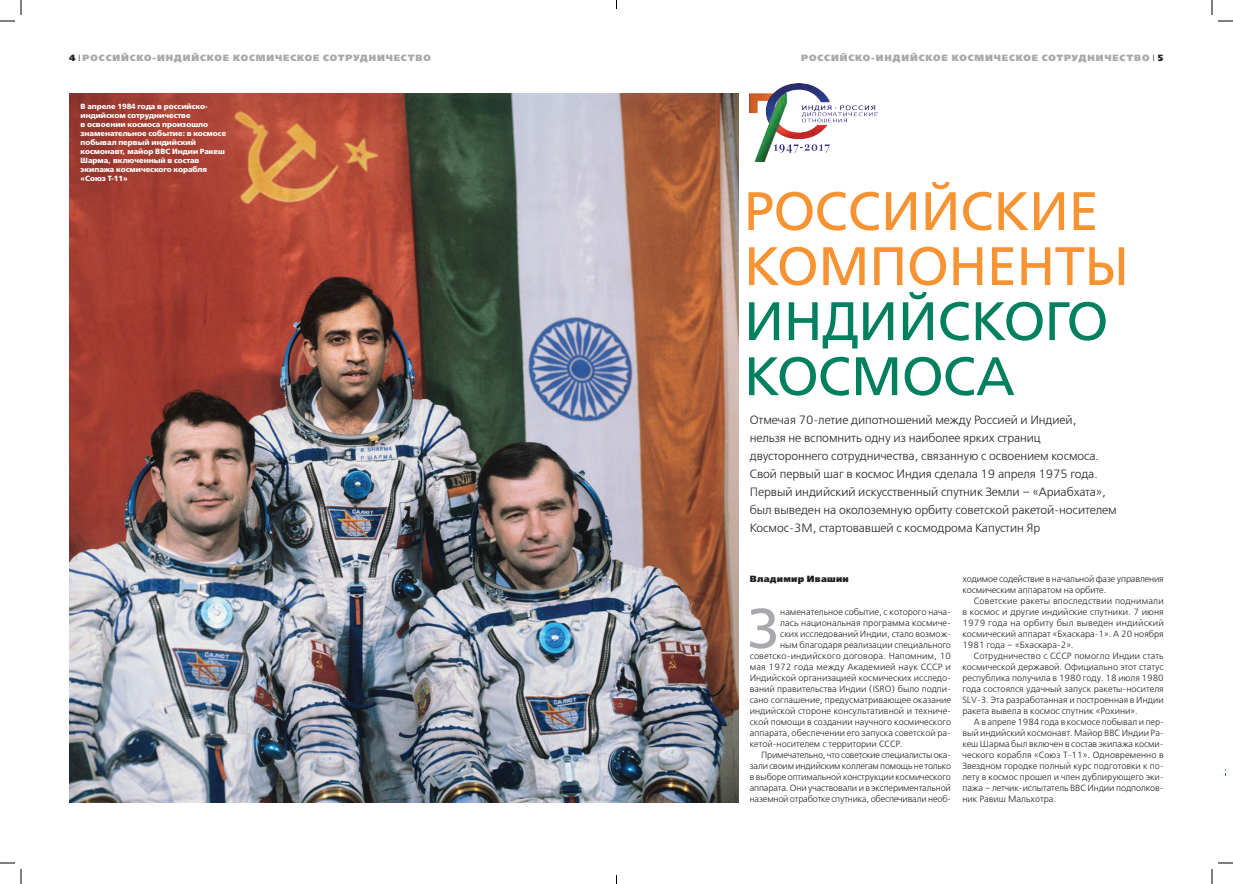
<style>
.page{position:relative;width:1233px;height:884px;background:#fff}
.page>*{position:absolute;margin:0;border:0;box-sizing:border-box;transform-origin:0 0}
.Bukva{font:56.1px "Free Set C";color:#a8a9ad}
.Title_54_46{font:54px/55px "Free Set C";letter-spacing:-.01em;color:#f79332}
.Lid{font:12px/18px "Free Set Light C";letter-spacing:-.005em;color:#231f20}
.TEXT{font:9px/11px "Free Set Light C";letter-spacing:-.005em;color:#231f20;text-align:justify}
.Bukva-2{font:9px "Free Set Light C";color:#231f20}
.t1{font:9px "Free Set Extra Bold C";letter-spacing:.1em;color:#a8a9ad}
.Autor{font:9px "Free Set Extra Bold C";letter-spacing:.03em;color:#231f20}
.Podpis_foto{font:7.5px/9px "Free Set Bold C";color:#fff}
.s1{color:#231f20}
.s2{font-family:"Free Set Light C";color:#231f20}
.s3{color:#00805f}
</style>
<div class="page">
<img style="left:69px;top:93px;width:669px;height:709px">
<img style="left:750px;top:83px;width:127px;height:78px">
<svg style="left:1218px;top:20px;width:15px;height:2px"></svg>
<svg style="left:1218px;top:862px;width:15px;height:2px"></svg>
<svg style="left:0;top:0;width:22px;height:22px"></svg>
<svg style="left:0;top:862px;width:22px;height:22px"></svg>
<svg style="left:1211px;top:0;width:1px;height:15px"></svg>
<svg style="left:1211px;top:869px;width:1px;height:15px"></svg>
<p class="t1" style="left:69px;top:53px;width:363px"><span class="s1">4</span> <span class="s2">I</span> РОССИЙСКО-ИНДИЙСКОЕ КОСМИЧЕСКОЕ СОТРУДНИЧЕСТВО</p>
<p class="t1" style="left:801px;top:53px;width:364px">РОССИЙСКО-ИНДИЙСКОЕ КОСМИЧЕСКОЕ СОТРУДНИЧЕСТВО <span class="s2">I</span> <span class="s1">5</span></p>
<p class="Podpis_foto" style="left:81px;top:102px;width:147px">В апреле 1984 года в российско&shy;индийском сотрудничестве<br>в освоении космоса произошло знаменательное событие: в космосе побывал первый индийский космонавт, майор ВВС Индии Ракеш<br>Шарма, включенный в состав экипажа космического корабля «Союз Т-11»</p>
<p class="Title_54_46" style="left:744px;top:184px;width:387px">РОССИЙСКИЕ<br>КОМПОНЕНТЫ<br><span class="s3">ИНДИЙСКОГО<br>КОСМОСА</span></p>
<p class="Lid" style="left:750px;top:411px;width:368px">Отмечая 70-летие дипотношений между Россией и Индией,<br>нельзя не вспомнить одну из наиболее ярких страниц двустороннего сотрудничества, связанную с освоением космоса.<br>Свой первый шаг в космос Индия сделала 19 апреля 1975 года.<br>Первый индийский искусственный спутник Земли – «Ариабхата», был выведен на околоземную орбиту советской ракетой-носителем Космос-3М, стартовавшей с космодрома Капустин Яр</p>
<p class="Autor" style="left:749px;top:574px;width:101px">Владимир Ивашин</p>
<p class="Bukva" style="left:747px;top:598px;width:34px">З</p>
<p class="Bukva-2" style="left:780px;top:607px;width:172px">наменательное событие, с которого нача-</p>
<p class="Bukva-2" style="left:780px;top:618px;width:172px">лась национальная программа космиче-</p>
<p class="Bukva-2" style="left:780px;top:629px;width:172px">ских исследований Индии, стало возмож-</p>
<p class="Bukva-2" style="left:780px;top:640px;width:172px">ным благодаря реализации специального</p>
<p class="Bukva-2" style="left:749px;top:651px;width:203px">советско-индийского договора. Напомним, 10</p>
<p class="Bukva-2" style="left:749px;top:662px;width:203px">мая 1972 года между Академией наук СССР и</p>
<p class="Bukva-2" style="left:749px;top:673px;width:203px">Индийской организацией космических исследо-</p>
<p class="Bukva-2" style="left:749px;top:684px;width:203px">ваний правительства Индии (ISRO) было подпи-</p>
<p class="Bukva-2" style="left:749px;top:695px;width:203px">сано соглашение, предусматривающее оказание</p>
<p class="Bukva-2" style="left:749px;top:706px;width:203px">индийской стороне консультативной и техниче-</p>
<p class="Bukva-2" style="left:749px;top:717px;width:203px">ской помощи в создании научного космического</p>
<p class="Bukva-2" style="left:749px;top:728px;width:203px">аппарата, обеспечении его запуска советской ра-</p>
<p class="Bukva-2" style="left:749px;top:739px;width:155px">кетой-носителем с территории СССР.</p>
<p class="TEXT" style="left:749px;top:750px;width:203px;text-indent:11px">Примечательно, что советские специалисты ока&shy;зали своим индийским коллегам помощь не только в выборе оптимальной конструкции космического аппарата. Они участвовали и в экспериментальной наземной отработке спутника, обеспечивали необ-</p>
<p class="TEXT" style="left:962px;top:574px;width:203px">ходимое содействие в начальной фазе управления космическим аппаратом на орбите.</p>
<p class="TEXT" style="left:962px;top:596px;width:203px;text-indent:11px">Советские ракеты впоследствии поднимали в космос и другие индийские спутники. 7 июня 1979 года на орбиту был выведен индийский космический аппарат «Бхаскара-1». А 20 ноября 1981 года – «Бхаскара-2».</p>
<p class="TEXT" style="left:962px;top:651px;width:203px;text-indent:11px">Сотрудничество с СССР помогло Индии стать космической державой. Официально этот статус республика получила в 1980 году. 18 июля 1980 года состоялся удачный запуск ракеты-носителя SLV-3. Эта разработанная и построенная в Индии ракета вывела в космос спутник «Рохини».</p>
<p class="TEXT" style="left:962px;top:717px;width:203px;text-indent:11px">А в апреле 1984 года в космосе побывал и пер&shy;вый индийский космонавт. Майор ВВС Индии Ра&shy;кеш Шарма был включен в состав экипажа косми&shy;ческого корабля «Союз Т-11». Одновременно в Звездном городке полный курс подготовки к по&shy;лету в космос прошел и член дублирующего эки&shy;пажа – летчик-испытатель ВВС Индии подполков&shy;ник Равиш Мальхотра.</p>
</div>
